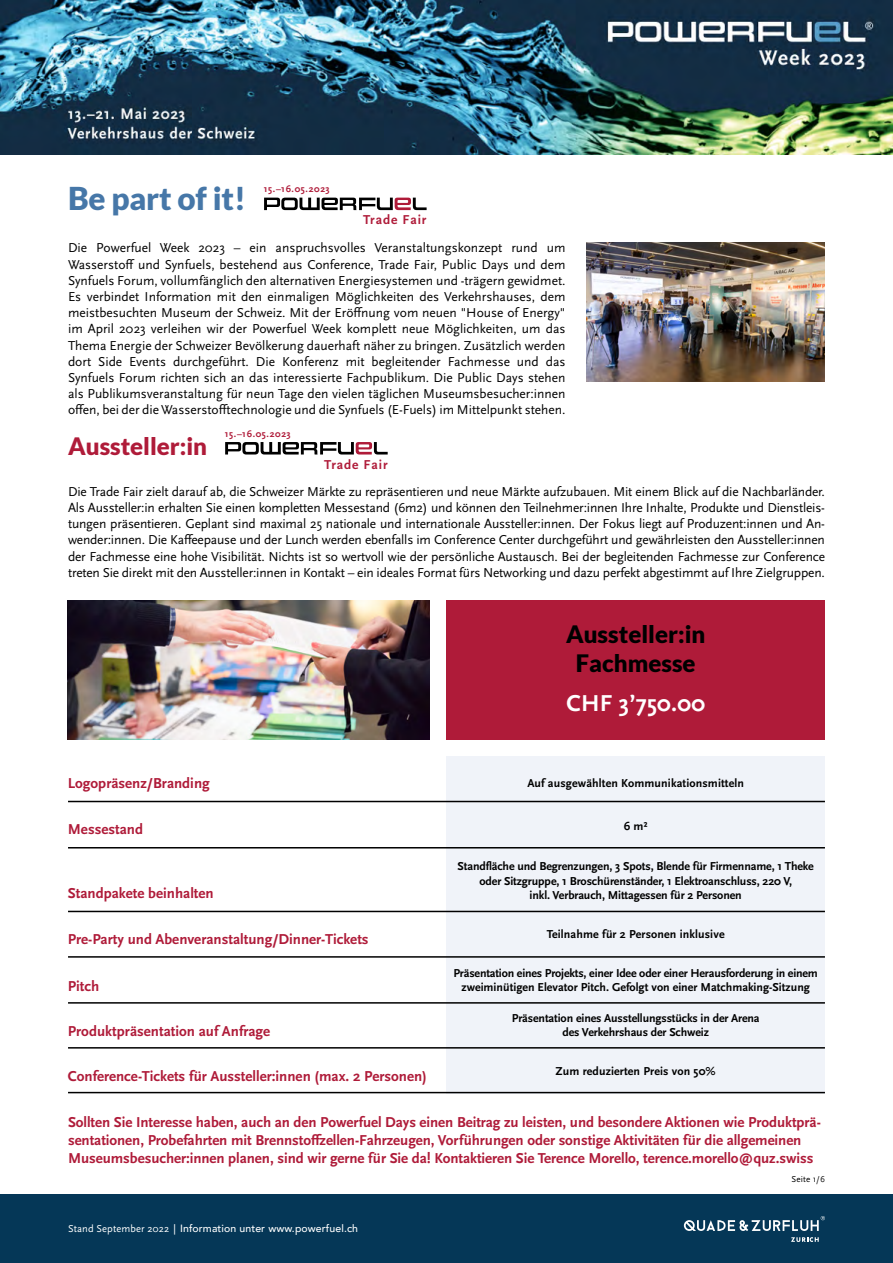
<style>
.page{position:relative;width:893px;height:1263px;background:#fff}
.page>*{position:absolute;margin:0;border:0;box-sizing:border-box;transform-origin:0 0}
.t1{font:900 31.5px "Lato";letter-spacing:-.005em;color:#4677a8}
.t2{font:900 24px/28.8px "Lato";color:#000;text-align:center}
.t3{font:900 24px "Lato";color:#af1b39}
.t4{font:700 24px "Scala Sans Pro";letter-spacing:.01em;color:#fff}
.t5{font:700 15px/18px "Scala Sans Pro";letter-spacing:-.005em;color:#af1b39}
.t6{font:13.5px/16.2px "Scala Sans Pro";letter-spacing:-.015em;color:#000;text-align:justify}
.t7{font:700 13.5px "Scala Sans Pro";letter-spacing:.065em;color:#af1b39}
.t8{font:700 12px/14.4px "Scala Sans Pro";letter-spacing:-.01em;color:#000;text-align:center}
.t9{font:700 12px "Scala Sans Pro";letter-spacing:.01em;color:#000}
.t10{font:500 10.5px "Avenir";letter-spacing:.01em;color:#fff}
.t11{font:700 9.75px "Scala Sans Pro";letter-spacing:.065em;color:#af1b39}
.t12{font:9px "Scala Sans Pro";letter-spacing:.01em;color:#000}
.s1{font-family:"Scala Sans Pro";font-weight:400}
</style>
<div class="page">
<div style="left:0;top:1195px;width:893px;height:68px;background:#053757"></div>
<svg style="left:684px;top:1216px;width:141px;height:15px"></svg>
<svg style="left:791px;top:1237px;width:28px;height:5px"></svg>
<img style="left:0;top:0;width:893px;height:154px">
<div style="left:446px;top:600px;width:379px;height:139px;background:#af1b39"></div>
<img style="left:68px;top:600px;width:361px;height:139px">
<div style="left:446px;top:756px;width:379px;height:337px;background:#f0f3f9"></div>
<hr style="left:68px;top:1092px;width:757px;height:1px;background:#000">
<hr style="left:68px;top:956px;width:757px;height:2px;background:#000">
<img style="left:587px;top:243px;width:238px;height:139px">
<hr style="left:68px;top:1002px;width:757px;height:2px;background:#000">
<svg style="left:264px;top:198px;width:163px;height:12px"></svg>
<svg style="left:225px;top:442px;width:163px;height:12px"></svg>
<hr style="left:68px;top:801px;width:757px;height:1px;background:#000">
<hr style="left:68px;top:847px;width:757px;height:1px;background:#000">
<hr style="left:68px;top:1047px;width:757px;height:1px;background:#000">
<hr style="left:68px;top:911px;width:757px;height:1px;background:#000">
<h1 class="t1" style="left:68px;top:180px;width:179px">Be part of it!</h1>
<p class="t11" style="left:264px;top:183px;width:67px">15.–16.05.2023</p>
<p class="t7" style="left:363px;top:212px;width:65px">Trade Fair</p>
<p class="t6" style="left:68px;top:240px;width:499px">Die Powerfuel Week 2023 – ein anspruchsvolles Veranstaltungskonzept rund um Wasserstoff und Synfuels, bestehend aus Conference, Trade Fair, Public Days und dem Synfuels Forum, vollumfänglich den alternativen Energiesystemen und -trägern gewidmet.<br>Es verbindet Information mit den einmaligen Möglichkeiten des Verkehrshauses, dem meistbesuchten Museum der Schweiz. Mit der Eröffnung vom neuen "House of Energy" im April 2023 verleihen wir der Powerfuel Week komplett neue Möglichkeiten, um das Thema Energie der Schweizer Bevölkerung dauerhaft näher zu bringen. Zusätzlich werden dort Side Events durchgeführt. Die Konferenz mit begleitender Fachmesse und das Synfuels Forum richten sich an das interessierte Fachpublikum. Die Public Days stehen als Publikumsveranstaltung für neun Tage den vielen täglichen Museumsbesucher:innen offen, bei der die Wasserstofftechnologie und die Synfuels (E-Fuels) im Mittelpunkt stehen.</p>
<h2 class="t3" style="left:68px;top:432px;width:140px">Aussteller:in</h2>
<p class="t11" style="left:225px;top:428px;width:67px">15.–16.05.2023</p>
<p class="t7" style="left:324px;top:457px;width:65px">Trade Fair</p>
<p class="t6" style="left:68px;top:483px;width:758px">Die Trade Fair zielt darauf ab, die Schweizer Märkte zu repräsentieren und neue Märkte aufzubauen. Mit einem Blick auf die Nachbarländer.<br>Als Aussteller:in erhalten Sie einen kompletten Messestand (6m2) und können den Teilnehmer:innen Ihre Inhalte, Produkte und Dienstleis&shy;tungen präsentieren. Geplant sind maximal 25 nationale und internationale Aussteller:innen. Der Fokus liegt auf Produzent:innen und An&shy;wender:innen. Die Kaffeepause und der Lunch werden ebenfalls im Conference Center durchgeführt und gewährleisten den Aussteller:innen der Fachmesse eine hohe Visibilität. Nichts ist so wertvoll wie der persönliche Austausch. Bei der begleitenden Fachmesse zur Conference treten Sie direkt mit den Aussteller:innen in Kontakt – ein ideales Format fürs Networking und dazu perfekt abgestimmt auf Ihre Zielgruppen.</p>
<h2 class="t2" style="left:566px;top:620px;width:141px">Aussteller:in<br>Fachmesse</h2>
<h2 class="t4" style="left:566px;top:690px;width:140px">CHF 3’750.00</h2>
<p class="t5" style="left:68px;top:774px;width:143px">Logopräsenz/Branding</p>
<p class="t9" style="left:527px;top:776px;width:218px">Auf ausgewählten Kommunikationsmitteln</p>
<p class="t5" style="left:68px;top:820px;width:77px">Messestand</p>
<p class="t8" style="left:624px;top:818px;width:25px">6 m²</p>
<p class="t5" style="left:68px;top:884px;width:147px">Standpakete beinhalten</p>
<p class="t8" style="left:458px;top:859px;width:358px">Standfläche und Begrenzungen, 3 Spots, Blende für Firmenname, 1 Theke oder Sitzgruppe, 1 Broschürenständer, 1 Elektroanschluss, 220 V,<br>inkl. Verbrauch, Mittagessen für 2 Personen</p>
<p class="t5" style="left:68px;top:930px;width:302px">Pre-Party und Abenveranstaltung/Dinner-Tickets</p>
<p class="t9" style="left:547px;top:928px;width:179px">Teilnahme für 2 Personen inklusive</p>
<p class="t5" style="left:68px;top:977px;width:33px">Pitch</p>
<p class="t8" style="left:453px;top:965px;width:366px">Präsentation eines Projekts, einer Idee oder einer Herausforderung in einem zweiminütigen Elevator Pitch. Gefolgt von einer Matchmaking-Sitzung</p>
<p class="t5" style="left:68px;top:1022px;width:204px">Produktpräsentation auf Anfrage</p>
<p class="t8" style="left:512px;top:1011px;width:249px">Präsentation eines Ausstellungsstücks in der Arena des Verkehrshaus der Schweiz</p>
<p class="t5" style="left:68px;top:1067px;width:361px">Conference-Tickets für Aussteller:innen (max. 2 Personen)</p>
<p class="t9" style="left:556px;top:1064px;width:162px">Zum reduzierten Preis von 50%</p>
<p class="t5" style="left:68px;top:1113px;width:754px">Sollten Sie Interesse haben, auch an den Powerfuel Days einen Beitrag zu leisten, und besondere Aktionen wie Produktprä&shy;sentationen, Probefahrten mit Brennstoffzellen-Fahrzeugen, Vorführungen oder sonstige Aktivitäten für die allgemeinen<br>Museumsbesucher:innen planen, sind wir gerne für Sie da! Kontaktieren Sie Terence Morello, terence.morello@quz.swiss</p>
<p class="t12" style="left:792px;top:1174px;width:35px">Seite 1/6</p>
<p class="t10" style="left:68px;top:1219px;width:291px"><span class="s1">Stand September 2022</span>︱Information unter www.powerfuel.ch</p>
</div>
